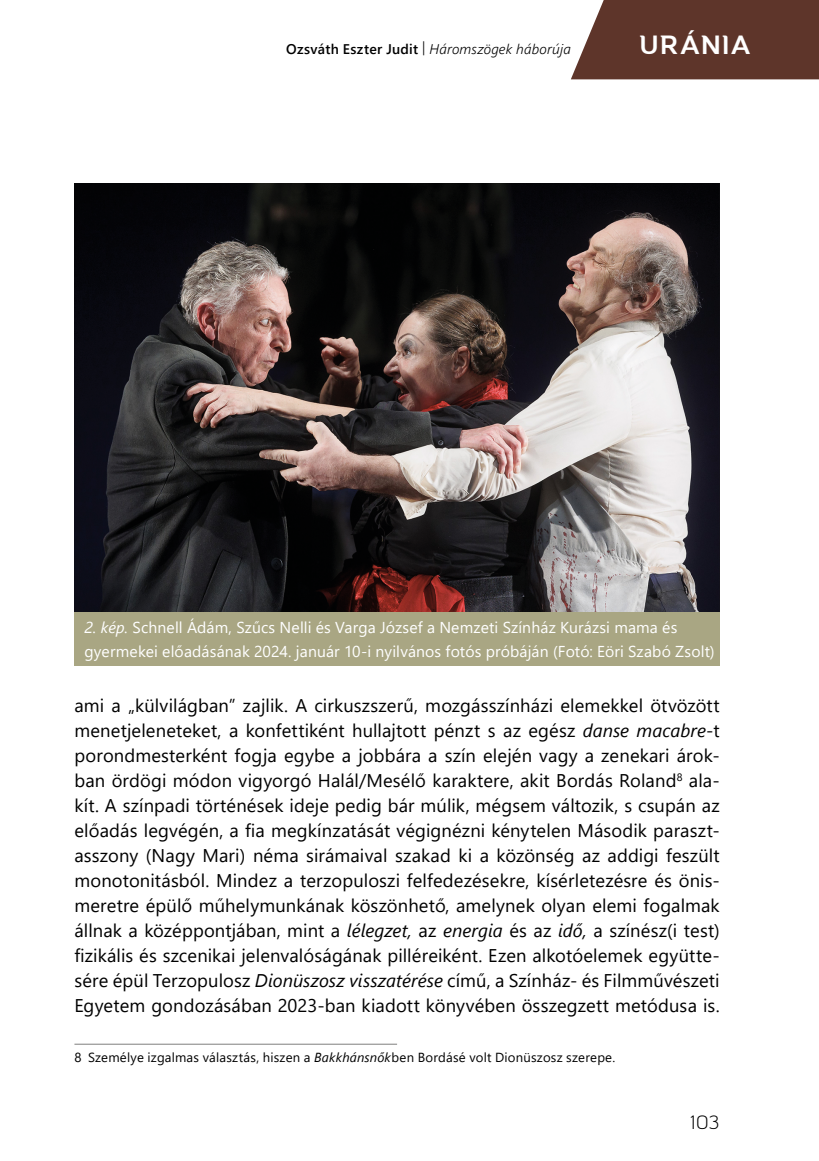
<style>
.page{position:relative;width:819px;height:1161px;background:#fff}
.page>*{position:absolute;margin:0;border:0;box-sizing:border-box;transform-origin:0 0}
.t1{font:700 26.25px "MAINLUX";letter-spacing:.06em;color:#fff}
.t2{font:300 19.25px "Mainlux";color:#000}
.t3{font:18.38px/24.8px "Segoe UI";letter-spacing:.005em;color:#000}
.t4{font:15.75px/23.6px "Segoe UI";letter-spacing:.01em;color:#fff}
.t5{font:italic 300 14px "Segoe UI";letter-spacing:.015em;color:#000}
.t6{font:13.12px "Segoe UI";letter-spacing:.015em;color:#000}
.s1{font-weight:600;font-style:normal}
.s2{font-style:normal}
.s3{font-style:italic}
</style>
<div class="page">
<svg style="left:571px;top:0;width:248px;height:79px;background:#694339"></svg>
<hr style="left:74px;top:1043px;width:323px;height:2px;background:#9d9d9c">
<img style="left:75px;top:183px;width:644px;height:430px">
<div style="left:75px;top:613px;width:644px;height:53px;background:#a9a683"></div>
<p class="t5" style="left:286px;top:35px;width:286px"><span class="s1">Ozsváth Eszter Judit</span> <span class="s2">|</span> Háromszögek háborúja</p>
<h1 class="t1" style="left:639px;top:28px;width:112px">URÁNIA</h1>
<p class="t4" style="left:84px;top:614px;width:631px"><span class="s3">2. kép.</span> Schnell Ádám, Szűcs Nelli és Varga József a Nemzeti Színház Kurázsi mama és gyermekei előadásának 2024. január 10-i nyilvános fotós próbáján (Fotó: Eöri Szabó Zsolt)</p>
<p class="t3" style="left:74px;top:692px;width:646px">ami a „külvilágban” zajlik. A cirkuszszerű, mozgásszínházi elemekkel ötvözött menetjeleneteket, a konfettiként hullajtott pénzt s az egész <span class="s3">danse macabre</span>-t porondmesterként fogja egybe a jobbára a szín elején vagy a zenekari árok&shy;ban ördögi módon vigyorgó Halál/Mesélő karaktere, akit Bordás Roland<sup>8</sup> ala&shy;kít. A színpadi történések ideje pedig bár múlik, mégsem változik, s csupán az előadás legvégén, a fia megkínzatását végignézni kénytelen Második paraszt&shy;asszony (Nagy Mari) néma sirámaival szakad ki a közönség az addigi feszült monotonitásból. Mindez a terzopuloszi felfedezésekre, kísérletezésre és önis&shy;meretre épülő műhelymunkának köszönhető, amelynek olyan elemi fogalmak állnak a középpontjában, mint a <span class="s3">lélegzet,</span> az <span class="s3">energia</span> és az <span class="s3">idő,</span> a színész(i test) fizikális és szcenikai jelenvalóságának pilléreiként. Ezen alkotóelemek együtte&shy;sére épül Terzopulosz <span class="s3">Dionüszosz visszatérése</span> című, a Színház- és Filmművészeti Egyetem gondozásában 2023-ban kiadott könyvében összegzett metódusa is.</p>
<p class="t6" style="left:74px;top:1045px;width:542px">8 Személye izgalmas választás, hiszen a <span class="s3">Bakkhánsnők</span>ben Bordásé volt Dionüszosz szerepe.</p>
<p class="t2" style="left:689px;top:1111px;width:32px">103</p>
</div>
